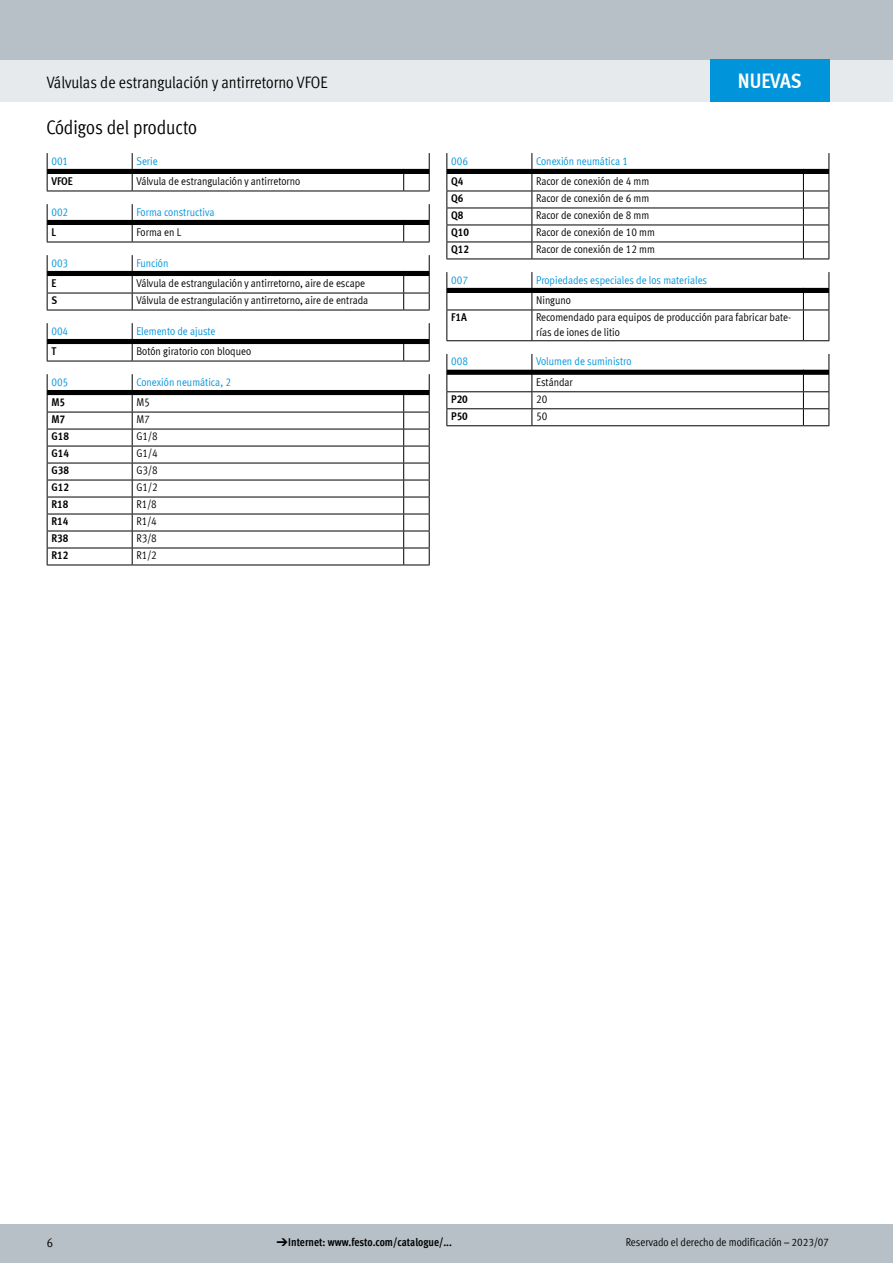
<style>
.page{position:relative;width:893px;height:1263px;background:#fff}
.page>*{position:absolute;margin:0;border:0;box-sizing:border-box;transform-origin:0 0}
.t1{font:700 21px "Meta Cond LF";letter-spacing:-.005em;color:#fff}
.FES_title_section{font:condensed 19.5px "Festo";color:#000}
.FES_title_family{font:condensed 16.5px "Festo";color:#000}
.t2{font:condensed 12.75px "Festo";color:#000}
.t3{font:11.25px/15px "Meta Cond LF";color:#000}
.t4{font:11.25px/20.5px "Meta Cond LF";color:#0095db}
.t5{font:700 11.25px "Meta Cond LF";color:#000}
.t6{font:condensed 11.25px "Festo";color:#000}
.t7{font:700 condensed 11.25px "Festo";color:#000}
.s1{color:#000}
.s2{font-family:"Meto Pict 182";font-weight:400;font-stretch:normal}
</style>
<div class="page">
<div style="left:0;top:1225px;width:893px;height:38px;background:#b6c0c6"></div>
<div style="left:0;top:60px;width:893px;height:42px;background:#e7eaec"></div>
<div style="left:0;top:0;width:893px;height:60px;background:#b6c0c6"></div>
<div style="left:710px;top:60px;width:119px;height:42px;background:#0095db"></div>
<svg style="left:47px;top:153px;width:383px;height:39px"></svg>
<svg style="left:47px;top:204px;width:383px;height:39px"></svg>
<svg style="left:47px;top:255px;width:383px;height:56px"></svg>
<svg style="left:47px;top:323px;width:383px;height:39px"></svg>
<svg style="left:47px;top:374px;width:383px;height:192px"></svg>
<svg style="left:446px;top:153px;width:383px;height:107px"></svg>
<hr style="left:446px;top:310px;width:1px;height:30px;background:#000">
<hr style="left:446px;top:340px;width:86px;height:1px;background:#000">
<hr style="left:531px;top:310px;width:1px;height:30px;background:#000">
<hr style="left:532px;top:340px;width:271px;height:1px;background:#000">
<svg style="left:446px;top:272px;width:383px;height:39px"></svg>
<hr style="left:803px;top:310px;width:1px;height:30px;background:#000">
<hr style="left:828px;top:310px;width:1px;height:30px;background:#000">
<svg style="left:803px;top:340px;width:26px;height:1px"></svg>
<svg style="left:446px;top:354px;width:383px;height:72px"></svg>
<p class="FES_title_family" style="left:47px;top:71px;width:282px">Válvulas de estrangulación y antirretorno VFOE</p>
<p class="FES_title_section" style="left:46px;top:113px;width:152px">Códigos del producto</p>
<p class="t4" style="left:51px;top:150px;width:18px">001</p>
<p class="t4" style="left:136px;top:150px;width:23px">Serie</p>
<p class="t5" style="left:51px;top:174px;width:23px">VFOE</p>
<p class="t3" style="left:136px;top:173px;width:165px">Válvula de estrangulación y antirretorno</p>
<p class="t4" style="left:51px;top:201px;width:18px">002</p>
<p class="t4" style="left:136px;top:201px;width:79px">Forma constructiva</p>
<p class="t5" style="left:51px;top:225px;width:6px">L</p>
<p class="t3" style="left:136px;top:224px;width:46px">Forma en L</p>
<p class="t4" style="left:51px;top:252px;width:18px">003</p>
<p class="t4" style="left:136px;top:252px;width:34px">Función</p>
<p class="t5" style="left:51px;top:276px;width:6px">E</p>
<p class="t3" style="left:136px;top:275px;width:230px">Válvula de estrangulación y antirretorno, aire de escape</p>
<p class="t5" style="left:51px;top:293px;width:7px">S</p>
<p class="t3" style="left:136px;top:292px;width:233px">Válvula de estrangulación y antirretorno, aire de entrada</p>
<p class="t4" style="left:51px;top:320px;width:18px">004</p>
<p class="t4" style="left:136px;top:320px;width:81px">Elemento de ajuste</p>
<p class="t5" style="left:51px;top:344px;width:6px">T</p>
<p class="t3" style="left:136px;top:343px;width:116px">Botón giratorio con bloqueo</p>
<p class="t4" style="left:51px;top:371px;width:18px">005</p>
<p class="t4" style="left:136px;top:371px;width:96px">Conexión neumática, 2</p>
<p class="t5" style="left:51px;top:395px;width:15px">M5</p>
<p class="t3" style="left:136px;top:394px;width:15px">M5</p>
<p class="t5" style="left:51px;top:412px;width:15px">M7</p>
<p class="t3" style="left:136px;top:411px;width:15px">M7</p>
<p class="t5" style="left:51px;top:429px;width:19px">G18</p>
<p class="t3" style="left:136px;top:428px;width:23px">G1/8</p>
<p class="t5" style="left:51px;top:446px;width:19px">G14</p>
<p class="t3" style="left:136px;top:445px;width:23px">G1/4</p>
<p class="t5" style="left:51px;top:463px;width:19px">G38</p>
<p class="t3" style="left:136px;top:462px;width:23px">G3/8</p>
<p class="t5" style="left:51px;top:480px;width:19px">G12</p>
<p class="t3" style="left:136px;top:479px;width:23px">G1/2</p>
<p class="t5" style="left:51px;top:497px;width:19px">R18</p>
<p class="t3" style="left:136px;top:496px;width:22px">R1/8</p>
<p class="t5" style="left:51px;top:514px;width:19px">R14</p>
<p class="t3" style="left:136px;top:513px;width:22px">R1/4</p>
<p class="t5" style="left:51px;top:531px;width:19px">R38</p>
<p class="t3" style="left:136px;top:530px;width:22px">R3/8</p>
<p class="t5" style="left:51px;top:548px;width:19px">R12</p>
<p class="t3" style="left:136px;top:547px;width:22px">R1/2</p>
<p class="t1" style="left:738px;top:67px;width:65px">NUEVAS</p>
<p class="t4" style="left:451px;top:150px;width:18px">006</p>
<p class="t4" style="left:536px;top:150px;width:93px">Conexión neumática 1</p>
<p class="t5" style="left:451px;top:174px;width:14px">Q4</p>
<p class="t3" style="left:536px;top:173px;width:115px">Racor de conexión de 4 mm</p>
<p class="t5" style="left:451px;top:191px;width:14px">Q6</p>
<p class="t3" style="left:536px;top:190px;width:115px">Racor de conexión de 6 mm</p>
<p class="t5" style="left:451px;top:208px;width:14px">Q8</p>
<p class="t3" style="left:536px;top:207px;width:115px">Racor de conexión de 8 mm</p>
<p class="t5" style="left:451px;top:225px;width:19px">Q10</p>
<p class="t3" style="left:536px;top:224px;width:120px">Racor de conexión de 10 mm</p>
<p class="t5" style="left:451px;top:242px;width:19px">Q12</p>
<p class="t3" style="left:536px;top:241px;width:120px">Racor de conexión de 12 mm</p>
<p class="t4" style="left:451px;top:269px;width:18px">007</p>
<p class="t4" style="left:536px;top:269px;width:173px">Propiedades especiales de los materiales<br><span class="s1">Ninguno</span></p>
<p class="t5" style="left:451px;top:310px;width:17px">F1A</p>
<p class="t3" style="left:536px;top:309px;width:256px">Recomendado para equipos de producción para fabricar bate&shy;rías de iones de litio</p>
<p class="t4" style="left:451px;top:351px;width:18px">008</p>
<p class="t4" style="left:536px;top:351px;width:97px">Volumen de suministro<br><span class="s1">Estándar</span></p>
<p class="t5" style="left:451px;top:392px;width:18px">P20</p>
<p class="t3" style="left:536px;top:391px;width:13px">20</p>
<p class="t5" style="left:451px;top:409px;width:18px">P50</p>
<p class="t3" style="left:536px;top:408px;width:13px">50</p>
<p class="t2" style="left:47px;top:1233px;width:8px">6</p>
<p class="t7" style="left:276px;top:1234px;width:177px"><span class="s2">d</span> Internet: www.festo.com/catalogue/...</p>
<p class="t6" style="left:626px;top:1234px;width:205px">Reservado el derecho de modificación – 2023/07</p>
</div>
